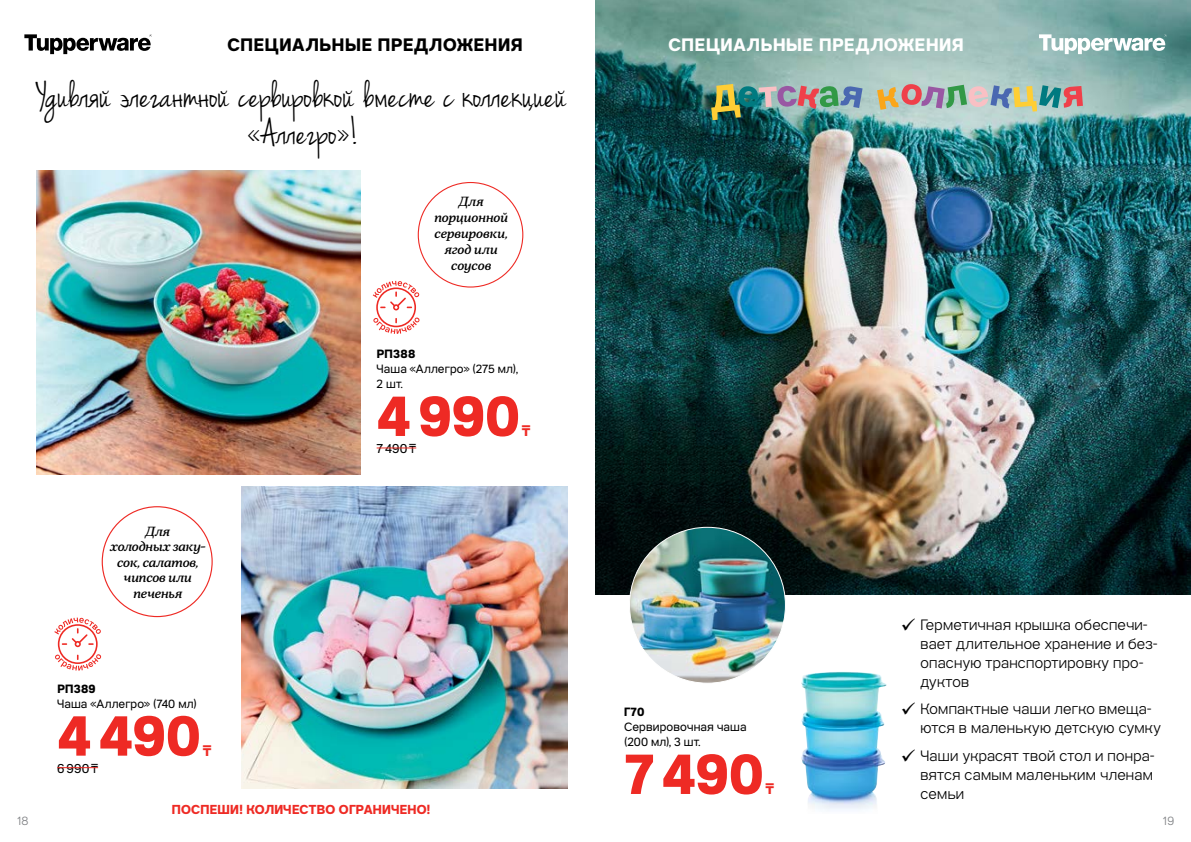
<style>
.page{position:relative;width:1191px;height:842px;background:#fff}
.page>*{position:absolute;margin:0;border:0;box-sizing:border-box;transform-origin:0 0}
.t1{font:700 57px "Tupper PRO";color:#ee2a24}
.t2{font:40px/37px "Tupperware Handwriting";letter-spacing:.005em;color:#000;text-align:center}
.t3{font:700 18px "Tupper PRO";letter-spacing:.04em;color:#000}
.t4{font:700 18px "Tupper PRO";letter-spacing:.04em;color:#fff}
.t5{font:300 15px/19px "Tupper PRO";letter-spacing:.015em;color:#000}
.t6{font:700 15px "Noto Sans";color:#ee2a24}
.t7{font:italic 500 13.3px/15.9px "Tupper Serif";letter-spacing:-.005em;color:#000;text-align:center}
.t8{font:700 13px "Tupper PRO";letter-spacing:.015em;color:#ee2a24}
.t9{font:13px "Tupper PRO";letter-spacing:.02em;color:#000}
.t10{font:12px/15px "Tupper PRO";letter-spacing:.005em;color:#000}
.t11{font:700 12px "Tupper PRO";letter-spacing:.025em;color:#000}
.t12{font:300 12px "Tupper PRO";color:#808285}
.s1{font-family:"Noto Sans";font-size:12.7px}
</style>
<div class="page">
<img style="left:241px;top:486px;width:326px;height:302px">
<img style="left:36px;top:171px;width:324px;height:304px">
<svg style="left:373px;top:281px;width:47px;height:53px"></svg>
<svg style="left:54px;top:617px;width:47px;height:54px"></svg>
<img style="left:596px;top:0;width:595px;height:594px">
<img style="left:629px;top:527px;width:156px;height:156px;border-radius:78px">
<img style="left:801px;top:672px;width:85px;height:139px">
<hr style="left:57px;top:767px;width:41px;height:1px;background:#ee2a24">
<hr style="left:377px;top:447px;width:39px;height:1px;background:#ee2a24">
<img style="left:711px;top:84px;width:151px;height:36px">
<svg style="left:877px;top:83px;width:206px;height:29px;background:#afafa3"></svg>
<svg style="left:24px;top:34px;width:128px;height:20px"></svg>
<svg style="left:1039px;top:34px;width:127px;height:20px"></svg>
<p class="t3" style="left:227px;top:30px;width:297px">СПЕЦИАЛЬНЫЕ ПРЕДЛОЖЕНИЯ</p>
<p class="t4" style="left:668px;top:30px;width:297px">СПЕЦИАЛЬНЫЕ ПРЕДЛОЖЕНИЯ</p>
<h2 class="t2" style="left:38px;top:77px;width:531px">Удивляй элегантной сервировкой вместе с коллекцией «Аллегро»!</h2>
<p class="t7" style="left:434px;top:194px;width:75px">Для порционной сервировки, ягод или соусов</p>
<p class="t11" style="left:377px;top:344px;width:40px">РП388</p>
<p class="t10" style="left:377px;top:360px;width:143px">Чаша «Аллегро» (275 мл),<br>2 шт.</p>
<h1 class="t1" style="left:377px;top:370px;width:145px">4990</h1>
<p class="t6" style="left:522px;top:420px;width:10px">₸</p>
<p class="t7" style="left:110px;top:523px;width:97px;line-height:15.5px">Для<br>холодных заку&shy;сок, салатов, чипсов или печенья</p>
<p class="t11" style="left:57px;top:679px;width:40px">РП389</p>
<p class="t10" style="left:57px;top:695px;width:141px">Чаша «Аллегро» (740 мл)</p>
<h1 class="t1" style="left:57px;top:690px;width:145px">4490</h1>
<p class="t6" style="left:203px;top:740px;width:10px">₸</p>
<p class="t9" style="left:57px;top:758px;width:42px">6990 <span class="s1">₸</span></p>
<p class="t9" style="left:377px;top:438px;width:41px">7 490 <span class="s1">₸</span></p>
<p class="t11" style="left:624px;top:702px;width:22px">Г70</p>
<p class="t10" style="left:624px;top:718px;width:124px">Сервировочная чаша (200 мл), 3 шт.</p>
<h1 class="t1" style="left:624px;top:728px;width:141px">7490</h1>
<p class="t6" style="left:765px;top:778px;width:10px">₸</p>
<p class="t5" style="left:920px;top:614px;width:239px;text-indent:-20px">✓ Герметичная крышка обеспечи&shy;вает длительное хранение и без&shy;опасную транспортировку про&shy;дуктов</p>
<p class="t5" style="left:920px;top:698px;width:242px;text-indent:-20px">✓ Компактные чаши легко вмеща&shy;ются в маленькую детскую сумку</p>
<p class="t5" style="left:920px;top:745px;width:236px;text-indent:-20px">✓ Чаши украсят твой стол и понра&shy;вятся самым маленьким членам семьи</p>
<p class="t8" style="left:172px;top:799px;width:260px">ПОСПЕШИ! КОЛИЧЕСТВО ОГРАНИЧЕНО!</p>
<p class="t12" style="left:17px;top:811px;width:13px">18</p>
<p class="t12" style="left:1162px;top:811px;width:13px">19</p>
</div>
